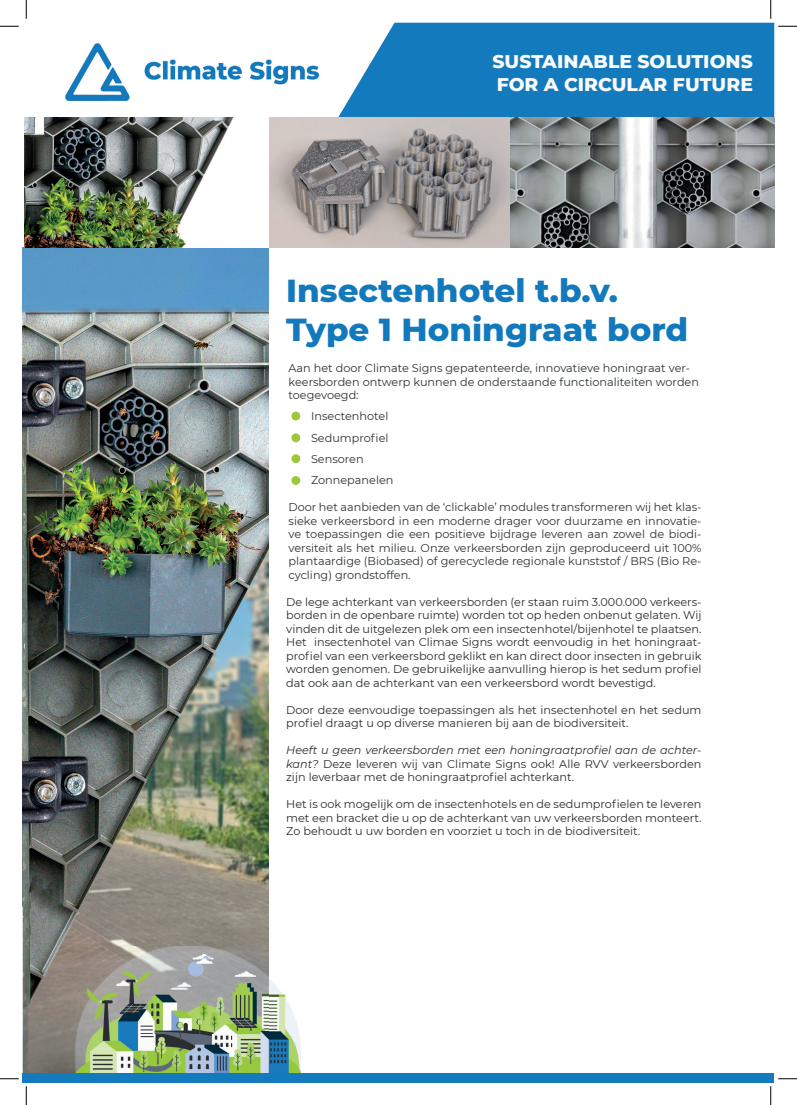
<style>
.page{position:relative;width:797px;height:1105px;background:#fff}
.page>*{position:absolute;margin:0;border:0;box-sizing:border-box;transform-origin:0 0}
.t1{font:800 32.5px/39px "Montserrat";color:#1279bd}
.t2{font:800 18.75px/22.5px "Montserrat";color:#fafafa}
.t3{font:11.25px/13.5px "Montserrat";color:#292d2f;text-align:justify}
.t4{font:11.25px/13.5px "Montserrat";color:#2d3234}
.s1{font-weight:700}
.s2{font-style:italic}
</style>
<div class="page">
<svg style="left:338px;top:23px;width:436px;height:95px;background:#2383c1"></svg>
<img style="left:23px;top:118px;width:245px;height:788px">
<img style="left:23px;top:906px;width:81px;height:167px">
<img style="left:104px;top:906px;width:164px;height:40px">
<img style="left:269px;top:118px;width:505px;height:130px">
<img style="left:66px;top:44px;width:253px;height:56px">
<img style="left:76px;top:946px;width:224px;height:127px">
<div style="left:23px;top:1073px;width:751px;height:9px;background:#127abd"></div>
<div style="left:291px;top:412px;width:9px;height:8px;background:#9ec83b;border-radius:50%"></div>
<div style="left:291px;top:454px;width:9px;height:9px;background:#9ec83b;border-radius:50%"></div>
<div style="left:291px;top:433px;width:9px;height:9px;background:#9ec83b;border-radius:50%"></div>
<div style="left:291px;top:476px;width:9px;height:9px;background:#9ec83b;border-radius:50%"></div>
<svg style="left:0;top:25px;width:19px;height:2px"></svg>
<svg style="left:778px;top:25px;width:19px;height:2px"></svg>
<svg style="left:0;top:1078px;width:19px;height:1px"></svg>
<svg style="left:778px;top:1078px;width:19px;height:1px"></svg>
<svg style="left:25px;top:0;width:2px;height:19px"></svg>
<svg style="left:25px;top:1086px;width:2px;height:19px"></svg>
<svg style="left:770px;top:0;width:1px;height:19px"></svg>
<svg style="left:770px;top:1086px;width:1px;height:19px"></svg>
<h2 class="t2" style="left:492px;top:49px;width:262px">SUSTAINABLE SOLUTIONS<br>FOR A CIRCULAR FUTURE</h2>
<h1 class="t1" style="left:286px;top:269px;width:403px">Insectenhotel t.b.v.<br>Type 1 Honingraat bord</h1>
<p class="t4" style="left:288px;top:361px;width:412px">Aan het door Climate Signs gepatenteerde, innovatieve honingraat ver&shy;keersborden ontwerp kunnen de onderstaande functionaliteiten worden toegevoegd:</p>
<p class="t4" style="left:293px;top:409px;width:97px"><span class="s1">•</span> Insectenhotel</p>
<p class="t4" style="left:293px;top:430px;width:97px"><span class="s1">•</span> Sedumprofiel</p>
<p class="t4" style="left:293px;top:452px;width:72px"><span class="s1">•</span> Sensoren</p>
<p class="t4" style="left:293px;top:473px;width:102px"><span class="s1">•</span> Zonnepanelen</p>
<p class="t4" style="left:288px;top:500px;width:414px;text-align:justify">Door het aanbieden van de ‘clickable’ modules transformeren wij het klas&shy;sieke verkeersbord in een moderne drager voor duurzame en innovatie&shy;ve toepassingen die een positieve bijdrage leveren aan zowel de biodi&shy;versiteit als het milieu. Onze verkeersborden zijn geproduceerd uit 100% plantaardige (Biobased) of gerecyclede regionale kunststof / BRS (Bio Re&shy;cycling) grondstoffen.</p>
<p class="t3" style="left:286px;top:594px;width:417px">De lege achterkant van verkeersborden (er staan ruim 3.000.000 verkeers&shy;borden in de openbare ruimte) worden tot op heden onbenut gelaten. Wij vinden dit de uitgelezen plek om een insectenhotel/bijenhotel te plaatsen.<br>Het insectenhotel van Climae Signs wordt eenvoudig in het honingraat&shy;profiel van een verkeersbord geklikt en kan direct door insecten in gebruik worden genomen. De gebruikelijke aanvulling hierop is het sedum profiel dat ook aan de achterkant van een verkeersbord wordt bevestigd.</p>
<p class="t3" style="left:286px;top:702px;width:417px">Door deze eenvoudige toepassingen als het insectenhotel en het sedum profiel draagt u op diverse manieren bij aan de biodiversiteit.</p>
<p class="t3" style="left:286px;top:743px;width:417px"><span class="s2">Heeft u geen verkeersborden met een honingraatprofiel aan de achter&shy;kant?</span> Deze leveren wij van Climate Signs ook! Alle RVV verkeersborden zijn leverbaar met de honingraatprofiel achterkant.</p>
<p class="t3" style="left:286px;top:797px;width:417px">Het is ook mogelijk om de insectenhotels en de sedumprofielen te leveren met een bracket die u op de achterkant van uw verkeersborden monteert.<br>Zo behoudt u uw borden en voorziet u toch in de biodiversiteit.</p>
</div>
